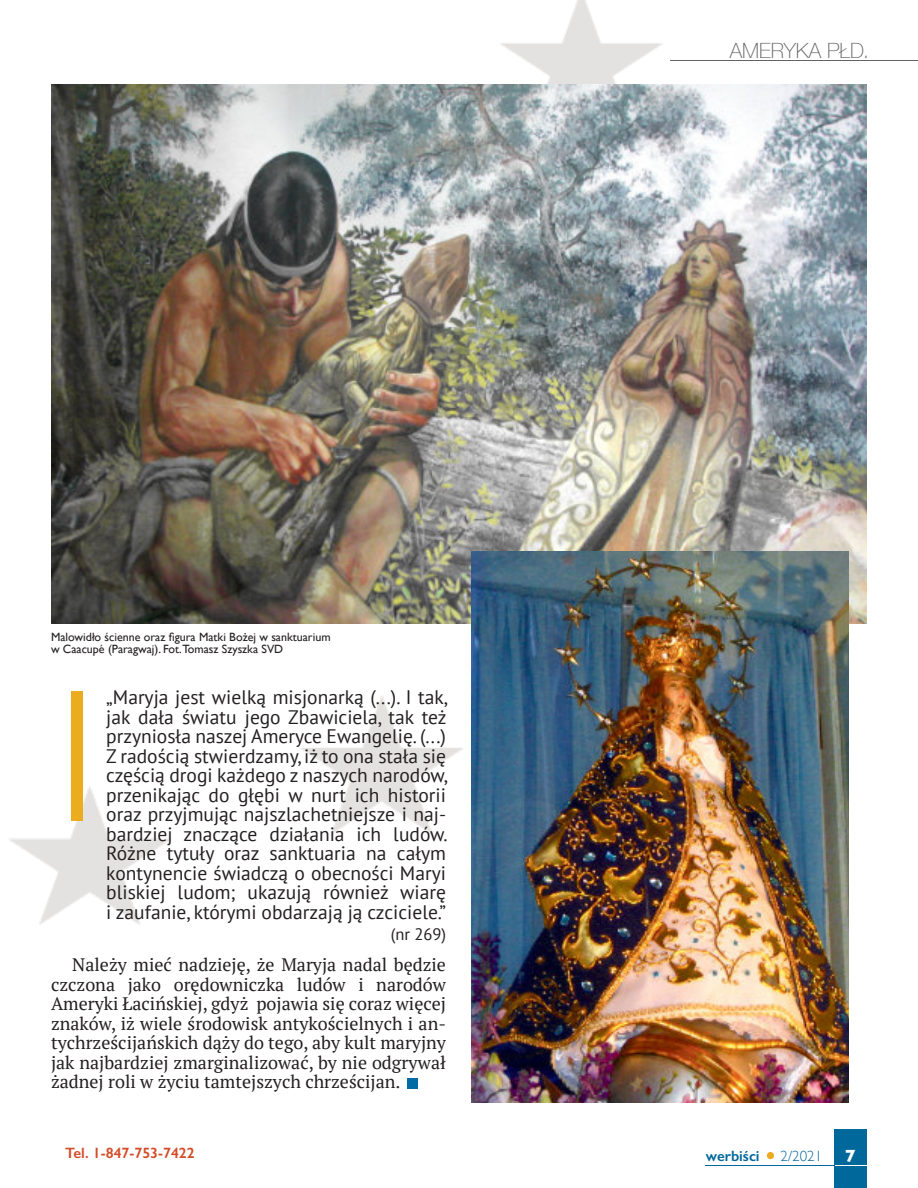
<style>
.page{position:relative;width:918px;height:1188px;background:#fff}
.page>*{position:absolute;margin:0;border:0;box-sizing:border-box;transform-origin:0 0}
.t1{font:100 21px "Helvetica Neue";color:#636466}
.t2{font:19.5px/19.5px "PT Sans";color:#231f20;text-align:justify}
.t3{font:18px/19.5px "PT Serif";color:#231f20;text-align:justify}
.t4{font:700 18px "Gill Sans";color:#fff}
.t5{font:16.5px "PT Sans";color:#231f20}
.t6{font:600 15px "Gill Sans";color:#d54b28}
.t7{font:600 15px "Gill Sans";color:#00689b}
.t8{font:300 15px "Gill Sans";color:#00689b}
.t9{font:12px/12px "Gill Sans";color:#231f20}
</style>
<div class="page">
<div style="left:834px;top:1129px;width:33px;height:59px;background:#00689b"></div>
<hr style="left:834px;top:1165px;width:33px;height:1px;background:#fff">
<hr style="left:705px;top:1165px;width:129px;height:1px;background:#00689b">
<div style="left:767px;top:1152px;width:7px;height:7px;background:#ebac20;border-radius:50%"></div>
<img style="left:10px;top:0;width:730px;height:924px">
<hr style="left:670px;top:60px;width:248px;height:1px;background:#636466">
<div style="left:71px;top:691px;width:12px;height:130px;background:#ebac20"></div>
<div style="left:407px;top:1078px;width:11px;height:10px;background:#006ba4"></div>
<img style="left:51px;top:85px;width:816px;height:539px">
<img style="left:471px;top:551px;width:377px;height:552px">
<p class="t9" style="left:51px;top:632px;width:281px">Malowidło ścienne oraz figura Matki Bożej w sanktuarium w Caacupé(Paragwaj). Fot.Tomasz Szyszka SVD</p>
<p class="t2" style="left:106px;top:690px;width:343px">„Maryja jest wielką misjonarką (...). I tak, jak dała światu jego Zbawiciela, tak też przyniosła naszej Ameryce Ewangelię. (...)<br>Z radością stwierdzamy, iż to ona stała się częścią drogi każdego z naszych narodów, przenikając do głębi w nurt ich historii oraz przyjmując najszlachetniejsze i naj&shy;bardziej znaczące działania ich ludów.<br>Różne tytuły oraz sanktuaria na całym kontynencie świadczą o obecności Maryi bliskiej ludom; ukazują również wiarę i zaufanie, którymi obdarzają ją czciciele.”</p>
<p class="t5" style="left:391px;top:927px;width:57px">(nr 269)</p>
<p class="t3" style="left:51px;top:957px;width:397px;text-indent:21px">Należy mieć nadzieję, że Maryja nadal będzie czczona jako orędowniczka ludów i narodów Ameryki Łacińskiej, gdyż pojawia się coraz więcej znaków, iż wiele środowisk antykościelnych i an&shy;tychrześcijańskich dąży do tego, aby kult maryjny jak najbardziej zmarginalizować, by nie odgrywał żadnej roli w życiu tamtejszych chrześcijan.</p>
<p class="t1" style="left:730px;top:38px;width:141px">AMERYKA PŁD.</p>
<p class="t6" style="left:65px;top:1147px;width:131px">Tel. 1-847-753-7422</p>
<p class="t7" style="left:706px;top:1150px;width:55px">werbiści</p>
<p class="t8" style="left:781px;top:1150px;width:43px">2/2021</p>
<p class="t4" style="left:845px;top:1150px;width:12px">7</p>
</div>
